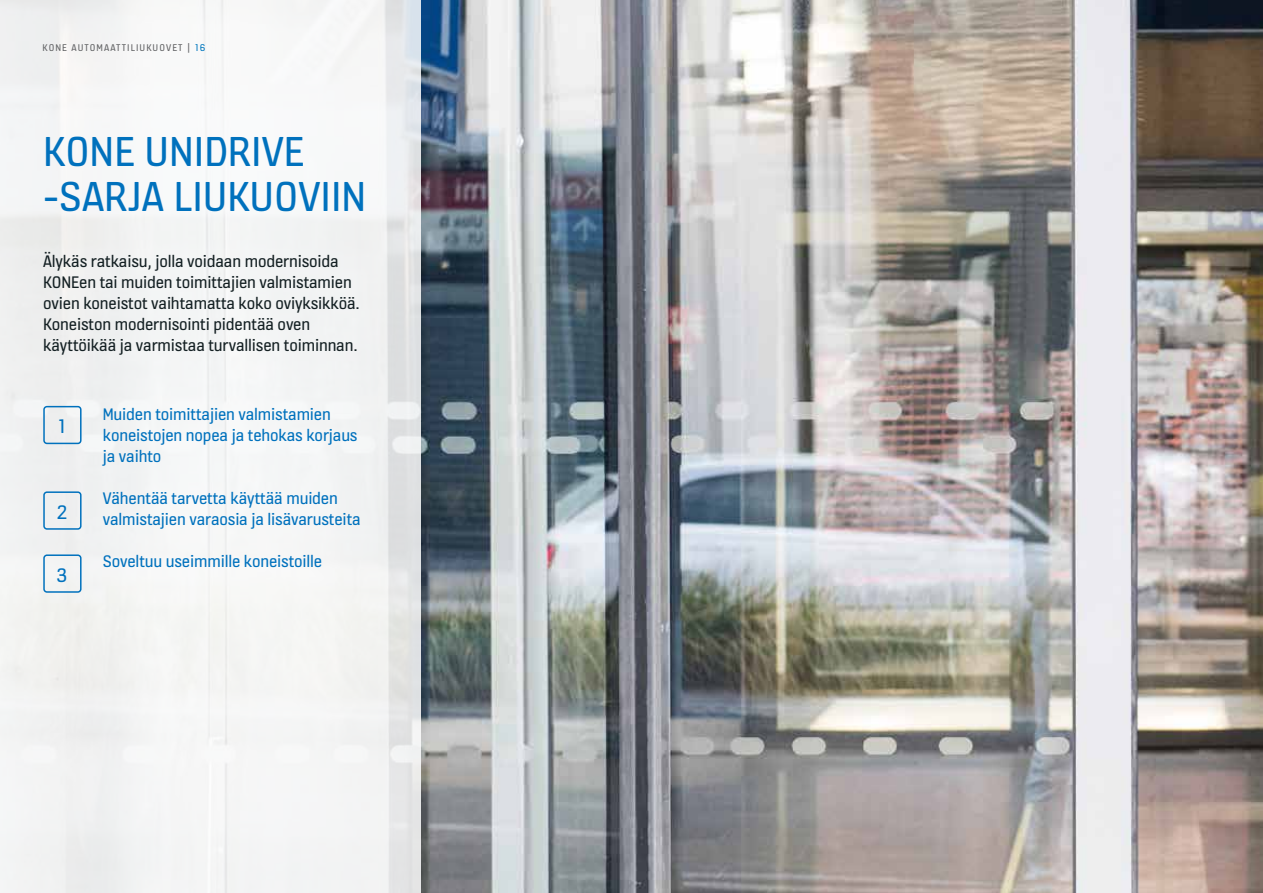
<style>
.page{position:relative;width:1263px;height:893px;background:#fff}
.page>*{position:absolute;margin:0;border:0;box-sizing:border-box;transform-origin:0 0}
.t1{font:45px/45px "KONE Information v 13";color:#0071bd}
.t2{font:21px "KONE Information v 13";color:#0071bd}
.t3{font:18px/21px "KONE Information v 13";letter-spacing:-.01em;color:#142023}
.t4{font:18px/21px "KONE Information v 13";letter-spacing:-.01em;color:#0071bd}
.t5{font:10.5px "KONE Information v 13";letter-spacing:.1em;color:#636466}
.s1{color:#0077be}
</style>
<div class="page">
<img style="left:421px;top:0;width:842px;height:893px">
<svg style="left:0;top:0;width:421px;height:893px;fill:#f3f4f4"></svg>
<div style="left:43px;top:406px;width:39px;height:38px;border:2px solid #0071bd;border-radius:3px"></div>
<div style="left:43px;top:491px;width:39px;height:39px;border:2px solid #0071bd;border-radius:3px"></div>
<div style="left:43px;top:554px;width:39px;height:39px;border:2px solid #0071bd;border-radius:3px"></div>
<p class="t5" style="left:43px;top:40px;width:164px">KONE AUTOMAATTILIUKUOVET | <span class="s1">16</span></p>
<h1 class="t1" style="left:43px;top:127px;width:324px">KONE UNIDRIVE -SARJA LIUKUOVIIN</h1>
<p class="t3" style="left:43px;top:250px;width:318px">Älykäs ratkaisu, jolla voidaan modernisoida KONEen tai muiden toimittajien valmistamien ovien koneistot vaihtamatta koko oviyksikköä.<br>Koneiston modernisointi pidentää oven käyttöikää ja varmistaa turvallisen toiminnan.</p>
<p class="t2" style="left:58px;top:412px;width:9px">1</p>
<p class="t2" style="left:57px;top:498px;width:12px">2</p>
<p class="t2" style="left:57px;top:561px;width:12px">3</p>
<p class="t4" style="left:103px;top:402px;width:256px">Muiden toimittajien valmistamien koneistojen nopea ja tehokas korjaus ja vaihto</p>
<p class="t4" style="left:103px;top:486px;width:260px">Vähentää tarvetta käyttää muiden valmistajien varaosia ja lisävarusteita</p>
<p class="t4" style="left:103px;top:549px;width:221px">Soveltuu useimmille koneistoille</p>
</div>
